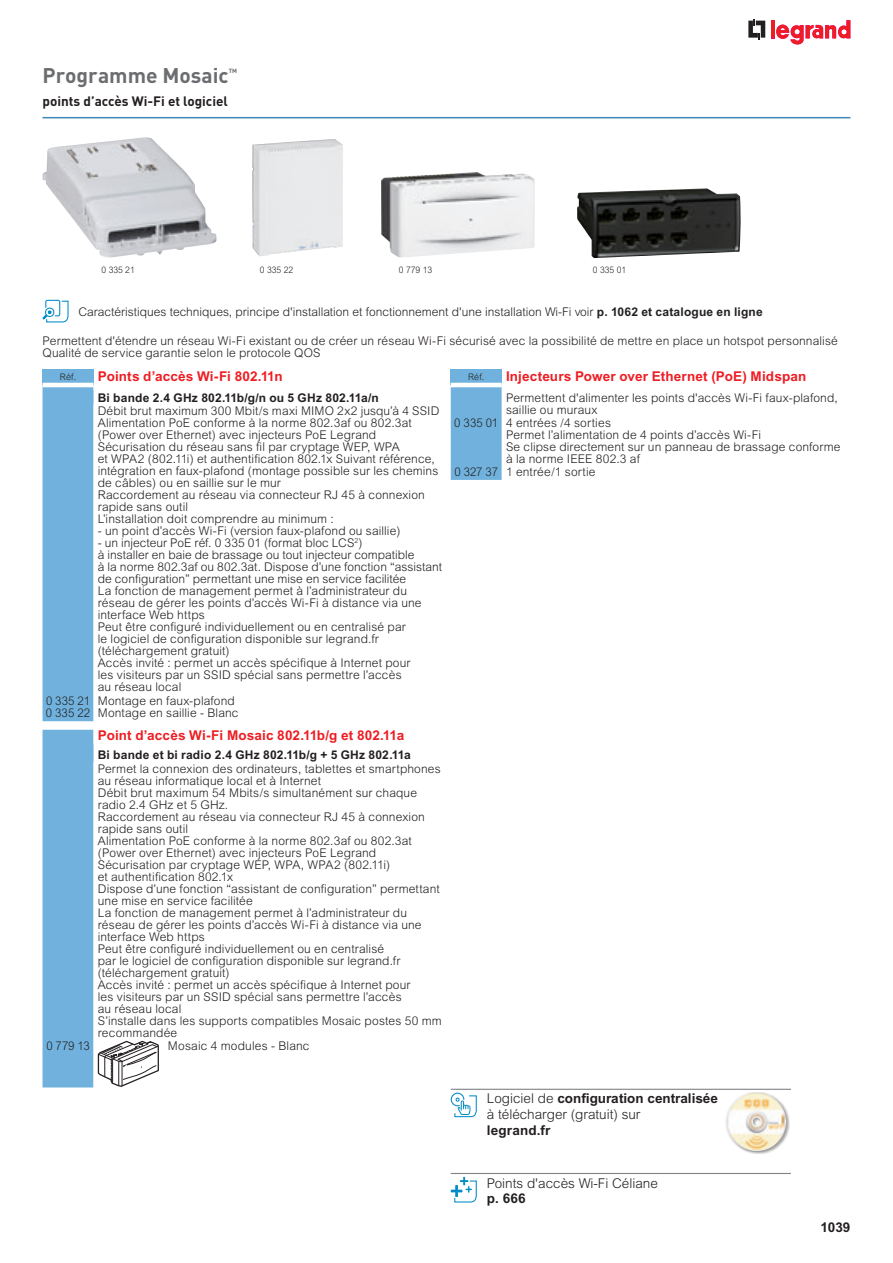
<style>
.page{position:relative;width:893px;height:1263px;background:#fff}
.page>*{position:absolute;margin:0;border:0;box-sizing:border-box;transform-origin:0 0}
.t1{font:700 21px "DIN";color:#6c6d70}
.t2{font:700 13.5px "Arial";letter-spacing:.01em;color:#ee1d23}
.t3{font:300 13.5px/15.8px "Arial";color:#231f20}
.t4{font:700 13.5px "DIN";color:#231f20}
.t5{font:700 13.5px "Arial";color:#231f20}
.t6{font:300 12px/12px "Arial";letter-spacing:.01em;color:#231f20}
.t7{font:300 12px/12.3px "Arial";letter-spacing:.01em;color:#231f20;scale:.95 1}
.t8{font:300 9px "Arial";color:#231f20;scale:.95 1}
.t9{font:300 9px "Arial";color:#231f20}
.t10{font:700 6.15px "DIN";color:#6c6d70}
.s1{font-weight:700}
</style>
<div class="page">
<svg style="left:748px;top:19px;width:17px;height:20px"></svg>
<hr style="left:771px;top:20px;width:4px;height:18px;background:#ee1d23">
<svg style="left:776px;top:20px;width:74px;height:25px"></svg>
<hr style="left:43px;top:117px;width:807px;height:1px;background:#3c88bb">
<img style="left:577px;top:188px;width:164px;height:70px">
<div style="left:451px;top:387px;width:51px;height:93px;background:#70b2dd"></div>
<div style="left:451px;top:370px;width:51px;height:15px;background:#70b2dd"></div>
<hr style="left:451px;top:383px;width:51px;height:4px;background:#fff">
<div style="left:43px;top:387px;width:51px;height:334px;background:#70b2dd"></div>
<div style="left:43px;top:370px;width:51px;height:15px;background:#70b2dd"></div>
<hr style="left:43px;top:383px;width:51px;height:4px;background:#fff">
<svg style="left:43px;top:730px;width:116px;height:357px"></svg>
<hr style="left:451px;top:1173px;width:340px;height:1px;background:#808285">
<svg style="left:451px;top:1177px;width:26px;height:25px"></svg>
<svg style="left:43px;top:300px;width:26px;height:22px"></svg>
<img style="left:43px;top:138px;width:117px;height:119px">
<img style="left:252px;top:139px;width:91px;height:117px">
<div style="left:727px;top:1091px;width:62px;height:63px;background:#231f20;opacity:.4"></div>
<div style="left:725px;top:1092px;width:61px;height:60px;background:#231f20;opacity:.1"></div>
<img style="left:727px;top:1092px;width:27px;height:59px">
<img style="left:381px;top:172px;width:154px;height:86px">
<hr style="left:451px;top:1089px;width:340px;height:1px;background:#808285">
<svg style="left:451px;top:1093px;width:26px;height:24px"></svg>
<p class="t1" style="left:43px;top:62px;width:188px">Programme Mosaic</p>
<p class="t10" style="left:229px;top:66px;width:10px">TM</p>
<p class="t4" style="left:43px;top:92px;width:187px">points d’accès Wi-Fi et logiciel</p>
<p class="t8" style="left:102px;top:265px;width:37px">0 335 21</p>
<p class="t8" style="left:260px;top:265px;width:37px">0 335 22</p>
<p class="t8" style="left:399px;top:265px;width:37px">0 779 13</p>
<p class="t8" style="left:593px;top:265px;width:37px">0 335 01</p>
<p class="t6" style="left:78px;top:306px;width:686px">Caractéristiques techniques, principe d'installation et fonctionnement d'une installation Wi-Fi voir <span class="s1">p. 1062 et catalogue en ligne</span></p>
<p class="t6" style="left:43px;top:335px;width:797px">Permettent d'étendre un réseau Wi-Fi existant ou de créer un réseau Wi-Fi sécurisé avec la possibilité de mettre en place un hotspot personnalisé<br>Qualité de service garantie selon le protocole QOS</p>
<p class="t9" style="left:60px;top:371px;width:18px">Réf.</p>
<p class="t2" style="left:98px;top:368px;width:186px">Points d’accès Wi-Fi 802.11n</p>
<p class="t6" style="left:98px;top:391px;width:343px;line-height:13.4px"><span class="s1">Bi bande 2.4 GHz 802.11b/g/n ou 5 GHz 802.11a/n<br></span>Débit brut maximum 300 Mbit/s maxi MIMO 2x2 jusqu’à 4 SSID</p>
<p class="t6" style="left:98px;top:417px;width:342px">Alimentation PoE conforme à la norme 802.3af ou 802.3at (Power over Ethernet) avec injecteurs PoE Legrand Sécurisation du réseau sans fil par cryptage WEP, WPA<br>et WPA2 (802.11i) et authentification 802.1x Suivant référence, intégration en faux-plafond (montage possible sur les chemins de câbles) ou en saillie sur le mur<br>Raccordement au réseau via connecteur RJ 45 à connexion rapide sans outil<br>L’installation doit comprendre au minimum :</p>
<p class="t6" style="left:98px;top:525px;width:304px">- un point d’accès Wi-Fi (version faux-plafond ou saillie)</p>
<p class="t6" style="left:98px;top:537px;width:346px">- un injecteur PoE réf. 0 335 01 (format bloc LCS<sup>2</sup>)<br>à installer en baie de brassage ou tout injecteur compatible<br>à la norme 802.3af ou 802.3at. Dispose d’une fonction “assistant de configuration” permettant une mise en service facilitée<br>La fonction de management permet à l’administrateur du réseau de gérer les points d’accès Wi-Fi à distance via une interface Web https<br>Peut être configuré individuellement ou en centralisé par<br>le logiciel de configuration disponible sur legrand.fr (téléchargement gratuit)<br>Accès invité : permet un accès spécifique à Internet pour<br>les visiteurs par un SSID spécial sans permettre l’accès<br>au réseau local</p>
<p class="t7" style="left:46px;top:694px;width:204px">0 335 21 Montage en faux-plafond<br>0 335 22 Montage en saillie - Blanc</p>
<p class="t2" style="left:98px;top:728px;width:308px">Point d’accès Wi-Fi Mosaic 802.11b/g et 802.11a</p>
<p class="t6" style="left:98px;top:748px;width:344px;line-height:13.4px"><span class="s1">Bi bande et bi radio 2.4 GHz 802.11b/g + 5 GHz 802.11a<br></span>Permet la connexion des ordinateurs, tablettes et smartphones</p>
<p class="t6" style="left:98px;top:774px;width:345px">au réseau informatique local et à Internet<br>Débit brut maximum 54 Mbits/s simultanément sur chaque radio 2.4 GHz et 5 GHz.<br>Raccordement au réseau via connecteur RJ 45 à connexion rapide sans outil<br>Alimentation PoE conforme à la norme 802.3af ou 802.3at (Power over Ethernet) avec injecteurs PoE Legrand Sécurisation par cryptage WEP, WPA, WPA2 (802.11i)<br>et authentification 802.1x<br>Dispose d’une fonction “assistant de configuration” permettant une mise en service facilitée<br>La fonction de management permet à l’administrateur du réseau de gérer les points d’accès Wi-Fi à distance via une interface Web https<br>Peut être configuré individuellement ou en centralisé<br>par le logiciel de configuration disponible sur legrand.fr (téléchargement gratuit)<br>Accès invité : permet un accès spécifique à Internet pour<br>les visiteurs par un SSID spécial sans permettre l’accès<br>au réseau local<br>S’installe dans les supports compatibles Mosaic postes 50 mm recommandée</p>
<p class="t7" style="left:46px;top:1040px;width:47px">0 779 13</p>
<p class="t6" style="left:168px;top:1040px;width:143px">Mosaic 4 modules - Blanc</p>
<p class="t9" style="left:468px;top:371px;width:18px">Réf.</p>
<p class="t2" style="left:506px;top:368px;width:302px">Injecteurs Power over Ethernet (PoE) Midspan</p>
<p class="t6" style="left:506px;top:391px;width:333px">Permettent d'alimenter les points d'accès Wi-Fi faux-plafond, saillie ou muraux</p>
<p class="t7" style="left:454px;top:417px;width:166px">0 335 01 4 entrées /4 sorties</p>
<p class="t6" style="left:506px;top:429px;width:257px">Permet l’alimentation de 4 points d’accès Wi-Fi</p>
<p class="t6" style="left:506px;top:441px;width:336px">Se clipse directement sur un panneau de brassage conforme</p>
<p class="t6" style="left:506px;top:453px;width:136px">à la norme IEEE 802.3 af</p>
<p class="t7" style="left:454px;top:465px;width:150px">0 327 37 1 entrée/1 sortie</p>
<p class="t3" style="left:487px;top:1091px;width:233px">Logiciel de <span class="s1">configuration centralisée </span>à télécharger (gratuit) sur<br><span class="s1">legrand.fr</span></p>
<p class="t3" style="left:487px;top:1175px;width:173px">Points d'accès Wi-Fi Céliane <span class="s1">p. 666</span></p>
<p class="t5" style="left:820px;top:1219px;width:32px">1039</p>
</div>
